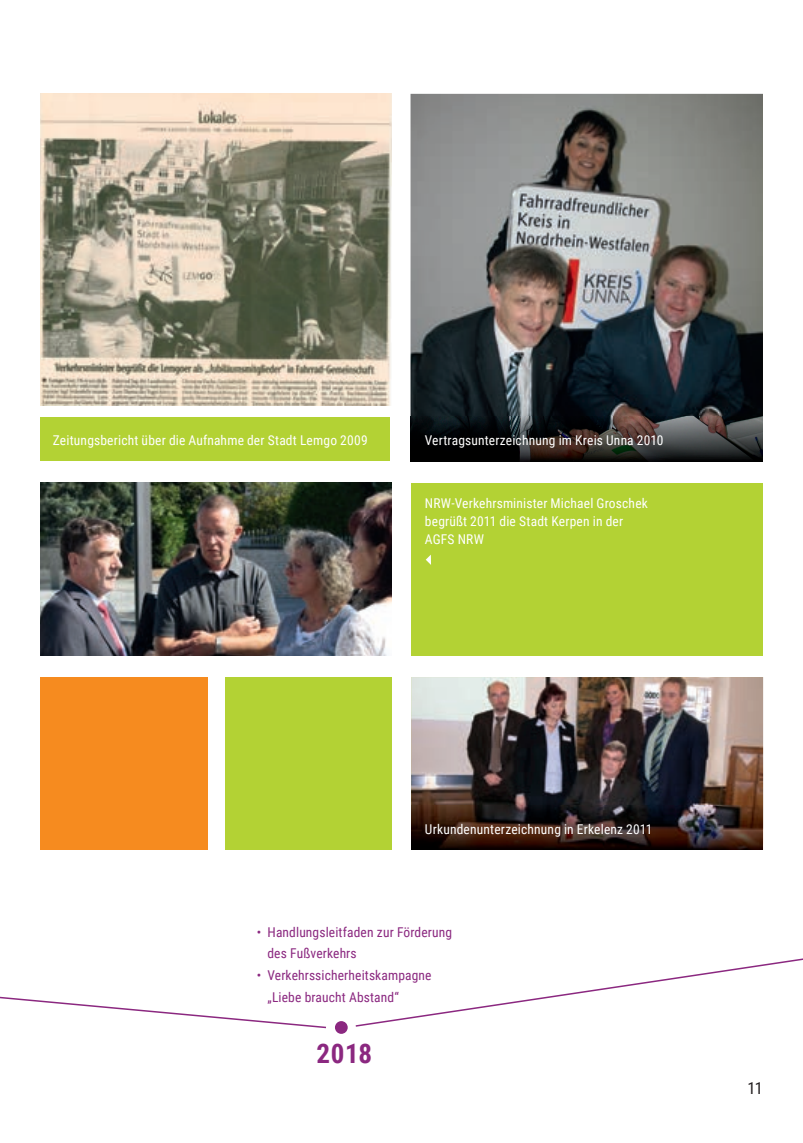
<style>
.page{position:relative;width:803px;height:1143px;background:#fff}
.page>*{position:absolute;margin:0;border:0;box-sizing:border-box;transform-origin:0 0}
.t1{font:700 27px "Roboto Condensed";color:#8b2880}
.t2{font:16.5px "Roboto Condensed";color:#231f20}
.t3{font:13.5px/18px "Roboto Condensed";letter-spacing:.015em;color:#fff}
.t4{font:13.5px/21.8px "Roboto Condensed";letter-spacing:.01em;color:#8b2880}
</style>
<div class="page">
<svg style="left:0;top:996px;width:326px;height:33px"></svg>
<svg style="left:355px;top:958px;width:448px;height:69px"></svg>
<div style="left:335px;top:1021px;width:13px;height:13px;background:#8b2880;border-radius:50%"></div>
<div style="left:40px;top:418px;width:349px;height:43px;background:#b3d234"></div>
<div style="left:411px;top:483px;width:352px;height:172px;background:#b3d234"></div>
<div style="left:225px;top:677px;width:167px;height:173px;background:#b3d234"></div>
<img style="left:40px;top:483px;width:352px;height:172px">
<img style="left:411px;top:677px;width:352px;height:128px">
<div style="left:40px;top:677px;width:167px;height:173px;background:#f68b1f"></div>
<img style="left:410px;top:94px;width:353px;height:367px">
<img style="left:41px;top:94px;width:351px;height:312px">
<img style="left:410px;top:416px;width:352px;height:45px">
<svg style="left:426px;top:555px;width:5px;height:10px"></svg>
<img style="left:411px;top:805px;width:352px;height:45px">
<p class="t3" style="left:53px;top:431px;width:316px">Zeitungsbericht über die Aufnahme der Stadt Lemgo 2009</p>
<p class="t3" style="left:425px;top:431px;width:240px">Vertragsunterzeichnung im Kreis Unna 2010</p>
<p class="t3" style="left:425px;top:493px;width:225px">NRW-Verkehrsminister Michael Groschek begrüßt 2011 die Stadt Kerpen in der<br>AGFS NRW</p>
<p class="t3" style="left:425px;top:819px;width:229px">Urkundenunterzeichnung in Erkelenz 2011</p>
<p class="t4" style="left:267px;top:920px;width:186px;text-indent:-11px">• Handlungsleitfaden zur Förderung des Fußverkehrs</p>
<p class="t4" style="left:267px;top:964px;width:166px;text-indent:-11px">• Verkehrssicherheitskampagne „Liebe braucht Abstand“</p>
<h1 class="t1" style="left:316px;top:1035px;width:57px">2018</h1>
<p class="t2" style="left:747px;top:1077px;width:17px">11</p>
</div>
